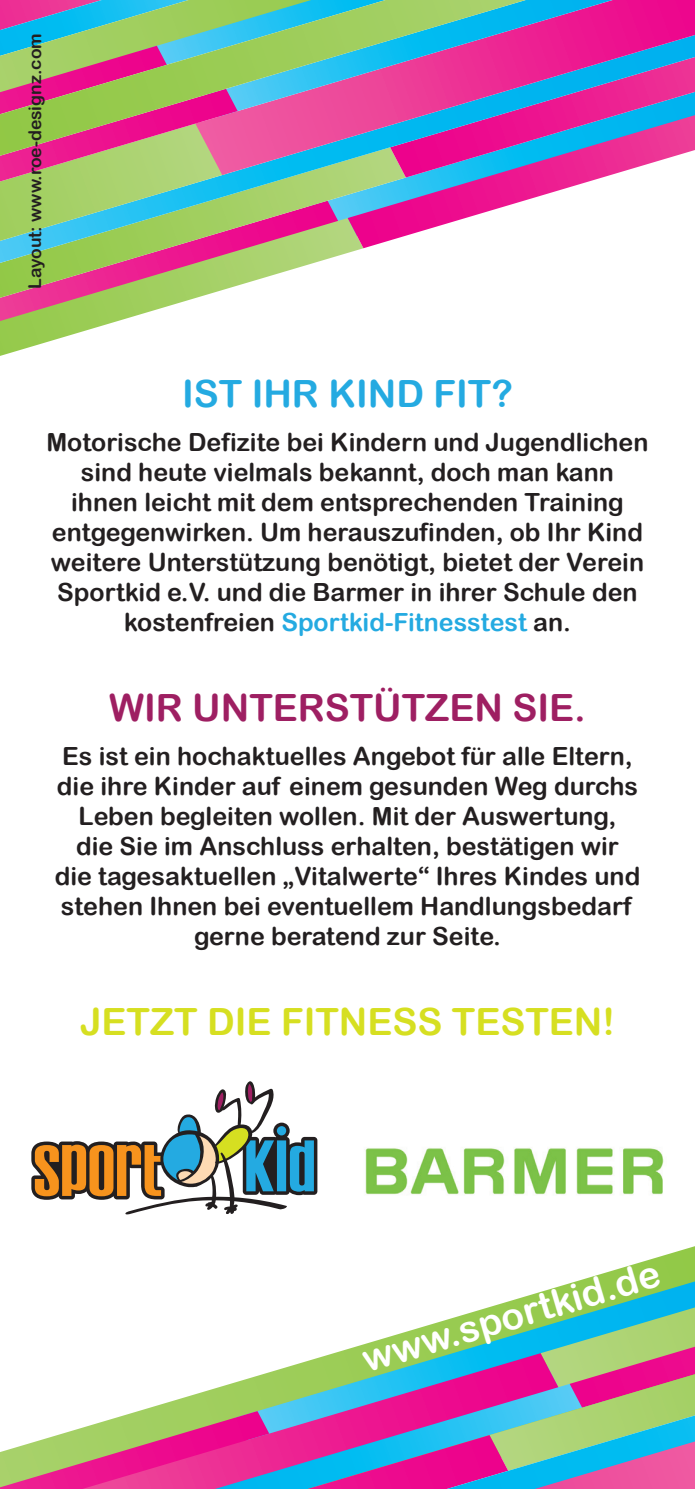
<style>
.page{position:relative;width:695px;height:1489px;background:#fff}
.page>*{position:absolute;margin:0;border:0;box-sizing:border-box;transform-origin:0 0}
.t1{font:37.5px "Arial Rounded MT Bold";color:#d6df21}
.t2{font:37.5px "Arial Rounded MT Bold";color:#9e1f62}
.t3{font:37.5px "Arial Rounded MT Bold";color:#fff}
.t4{font:37.5px "Arial Rounded MT Bold";color:#24aae1}
.t5{font:25px/30px "Arial Rounded MT Bold";color:#231f20;text-align:center}
.t6{font:17.5px "Arial Rounded MT Bold";color:#231f20}
.s1{color:#24aae1}
</style>
<div class="page">
<svg style="left:31px;top:1081px;width:286px;height:133px"></svg>
<svg style="left:0;top:0;width:694px;height:218px;background:#9a849d"></svg>
<svg style="left:0;top:0;width:525px;height:156px;background:#9c9193"></svg>
<svg style="left:0;top:218px;width:363px;height:138px"></svg>
<svg style="left:347px;top:115px;width:347px;height:133px"></svg>
<svg style="left:578px;top:1246px;width:116px;height:35px"></svg>
<svg style="left:558px;top:1440px;width:136px;height:48px;background:#8d85bc"></svg>
<svg style="left:142px;top:1382px;width:416px;height:106px;background:#927eb4"></svg>
<svg style="left:235px;top:1281px;width:459px;height:159px"></svg>
<svg style="left:0;top:1410px;width:269px;height:78px;background:#d17e94"></svg>
<img style="left:365px;top:1148px;width:299px;height:47px">
<p class="t6" style="left:25px;top:289px;width:257px;rotate:-90deg">Layout: www.roe-designz.com</p>
<h1 class="t4" style="left:182px;top:371px;width:332px">IST IHR KIND FIT?</h1>
<p class="t5" style="left:46px;top:427px;width:603px">Motorische Defizite bei Kindern und Jugendlichen sind heute vielmals bekannt, doch man kann ihnen leicht mit dem entsprechenden Training entgegenwirken. Um herauszufinden, ob Ihr Kind weitere Unterstützung benötigt, bietet der Verein Sportkid e.V. und die Barmer in ihrer Schule den kostenfreien <span class="s1">Sportkid-Fitnesstest</span> an.</p>
<h1 class="t2" style="left:109px;top:685px;width:478px">WIR UNTERSTÜTZEN SIE.</h1>
<p class="t5" style="left:55px;top:741px;width:587px">Es ist ein hochaktuelles Angebot für alle Eltern, die ihre Kinder auf einem gesunden Weg durchs Leben begleiten wollen. Mit der Auswertung,<br>die Sie im Anschluss erhalten, bestätigen wir die tagesaktuellen „Vitalwerte“ Ihres Kindes und stehen Ihnen bei eventuellem Handlungsbedarf gerne beratend zur Seite.</p>
<h1 class="t1" style="left:80px;top:999px;width:536px">JETZT DIE FITNESS TESTEN!</h1>
<h1 class="t3" style="left:357px;top:1336px;width:310px;rotate:-16deg">www.sportkid.de</h1>
</div>
